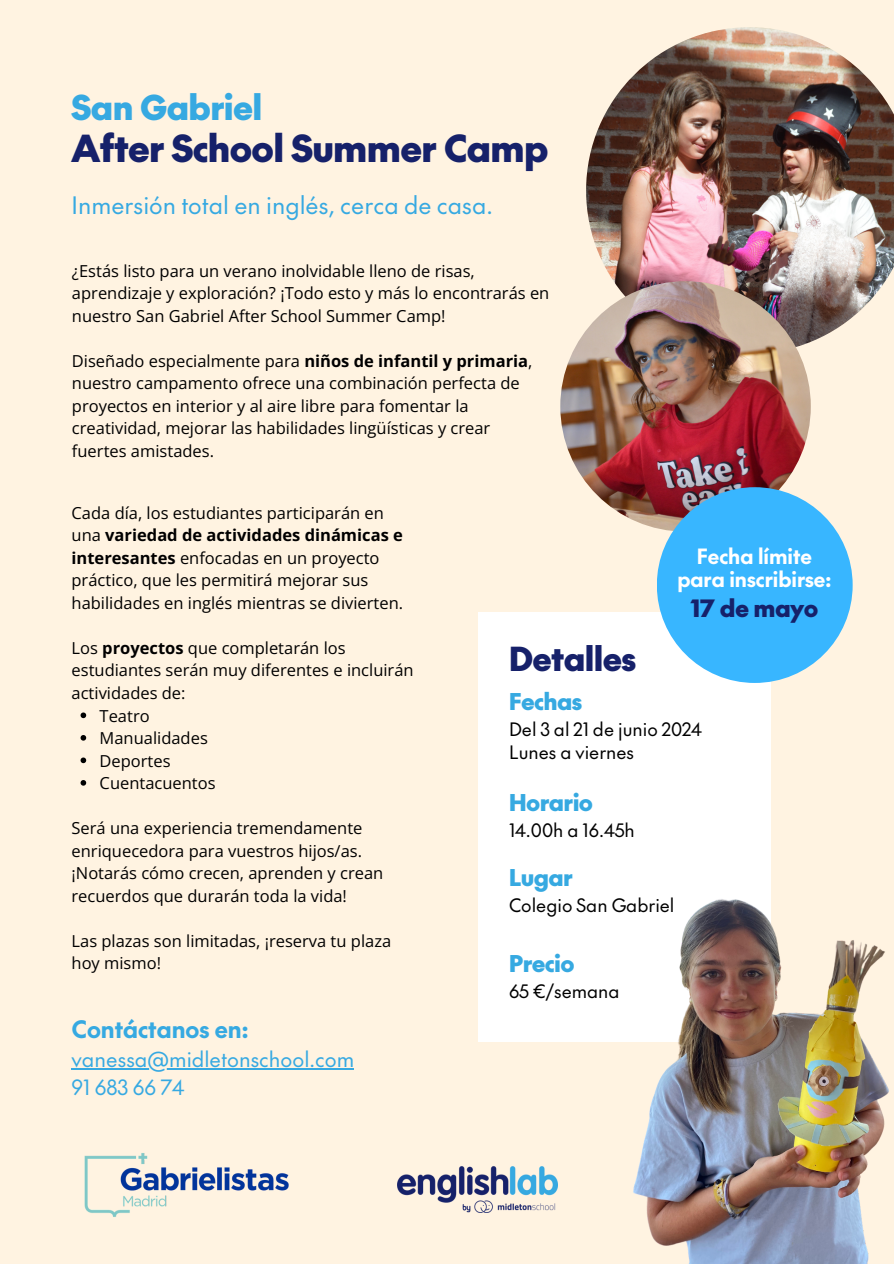
<style>
.page{position:relative;width:894px;height:1264px;background:#fff}
.page>*{position:absolute;margin:0;border:0;box-sizing:border-box;transform-origin:0 0}
.t1{font:900 36.3px "The Future";color:#16216a}
.t2{font:900 33.3px "The Future";color:#36a9e1}
.t3{font:900 32.25px "The Future";color:#16216a}
.t4{font:23.4px "The Future";color:#36a9e1}
.t5{font:700 23.4px "The Future";color:#36a9e1}
.t6{font:900 23.25px "The Future";color:#16216a}
.t7{font:900 22.5px "The Future";color:#36a9e1}
.t8{font:20.55px/28.2px "The Future";color:#36a9e1}
.t9{font:700 20.55px/23px "The Future";color:#fff;text-align:center}
.t10{font:18px "The Future";color:#000}
.t11{font:16.5px/22.5px "Open Sans";color:#000}
.s1{font-weight:700}
</style>
<div class="page">
<div style="left:0;top:0;width:893px;height:1263px;background:#fff3e1"></div>
<div style="left:478px;top:612px;width:292px;height:429px;background:#fff"></div>
<svg style="left:80px;top:712px;width:6px;height:6px"></svg>
<svg style="left:80px;top:735px;width:6px;height:5px"></svg>
<svg style="left:80px;top:757px;width:6px;height:6px"></svg>
<svg style="left:80px;top:780px;width:6px;height:5px"></svg>
<img style="left:397px;top:1166px;width:160px;height:46px">
<img style="left:84px;top:1153px;width:205px;height:64px">
<img style="left:586px;top:27px;width:307px;height:327px">
<img style="left:560px;top:281px;width:250px;height:250px;border-radius:50%">
<img style="left:624px;top:810px;width:265px;height:453px">
<div style="left:656px;top:487px;width:196px;height:196px;background:#38b6ff;border-radius:50%"></div>
<hr style="left:71px;top:1068px;width:283px;height:1px;background:#36a9e1">
<p class="t2" style="left:72px;top:83px;width:192px">San Gabriel</p>
<h2 class="t1" style="left:71px;top:121px;width:478px">After School Summer Camp</h2>
<h3 class="t4" style="left:71px;top:188px;width:422px">Inmersión total en inglés, cerca de casa.</h3>
<p class="t11" style="left:72px;top:259px;width:478px">¿Estás listo para un verano inolvidable lleno de risas, aprendizaje y exploración? ¡Todo esto y más lo encontrarás en nuestro San Gabriel After School Summer Camp!</p>
<h1 class="t11" style="left:72px;top:349px;width:462px">Diseñado especialmente para <span class="s1">niños de infantil y primaria</span>, nuestro campamento ofrece una combinación perfecta de proyectos en interior y al aire libre para fomentar la creatividad, mejorar las habilidades lingüísticas y crear</h1>
<h1 class="t11" style="left:72px;top:439px;width:143px">fuertes amistades.</h1>
<h4 class="t11" style="left:71px;top:501px;width:333px">Cada día, los estudiantes participarán en una <span class="s1">variedad de actividades dinámicas e interesantes</span> enfocadas en un proyecto práctico, que les permitirá mejorar sus habilidades en inglés mientras se divierten.</h4>
<p class="t11" style="left:71px;top:636px;width:343px">Los <span class="s1">proyectos</span> que completarán los estudiantes serán muy diferentes e incluirán actividades de:</p>
<p class="t11" style="left:100px;top:704px;width:52px">Teatro</p>
<p class="t11" style="left:100px;top:726px;width:110px">Manualidades</p>
<p class="t11" style="left:100px;top:749px;width:72px">Deportes</p>
<h5 class="t11" style="left:100px;top:771px;width:117px">Cuentacuentos</h5>
<p class="t11" style="left:71px;top:816px;width:313px">Será una experiencia tremendamente enriquecedora para vuestros hijos/as. ¡Notarás cómo crecen, aprenden y crean recuerdos que durarán toda la vida!</p>
<p class="t11" style="left:71px;top:929px;width:321px">Las plazas son limitadas, ¡reserva tu plaza hoy mismo!</p>
<p class="t5" style="left:72px;top:1012px;width:178px">Contáctanos en:</p>
<p class="t8" style="left:71px;top:1044px;width:284px">vanessa@midletonschool.com<br>91 683 66 74</p>
<h3 class="t3" style="left:509px;top:635px;width:128px">Detalles</h3>
<h3 class="t7" style="left:509px;top:685px;width:74px">Fechas</h3>
<h3 class="t9" style="left:677px;top:543px;width:155px">Fecha límite para inscribirse:</h3>
<h6 class="t6" style="left:690px;top:591px;width:129px">17 de mayo</h6>
<h3 class="t10" style="left:509px;top:716px;width:194px">Del 3 al 21 de junio 2024</h3>
<p class="t10" style="left:509px;top:738px;width:127px">Lunes a viernes</p>
<p class="t7" style="left:509px;top:786px;width:85px">Horario</p>
<p class="t10" style="left:509px;top:817px;width:127px">14.00h a 16.45h</p>
<h3 class="t7" style="left:509px;top:860px;width:65px">Lugar</h3>
<p class="t10" style="left:509px;top:892px;width:167px">Colegio San Gabriel</p>
<p class="t7" style="left:509px;top:946px;width:67px">Precio</p>
<p class="t10" style="left:509px;top:978px;width:112px">65 €/semana</p>
</div>
